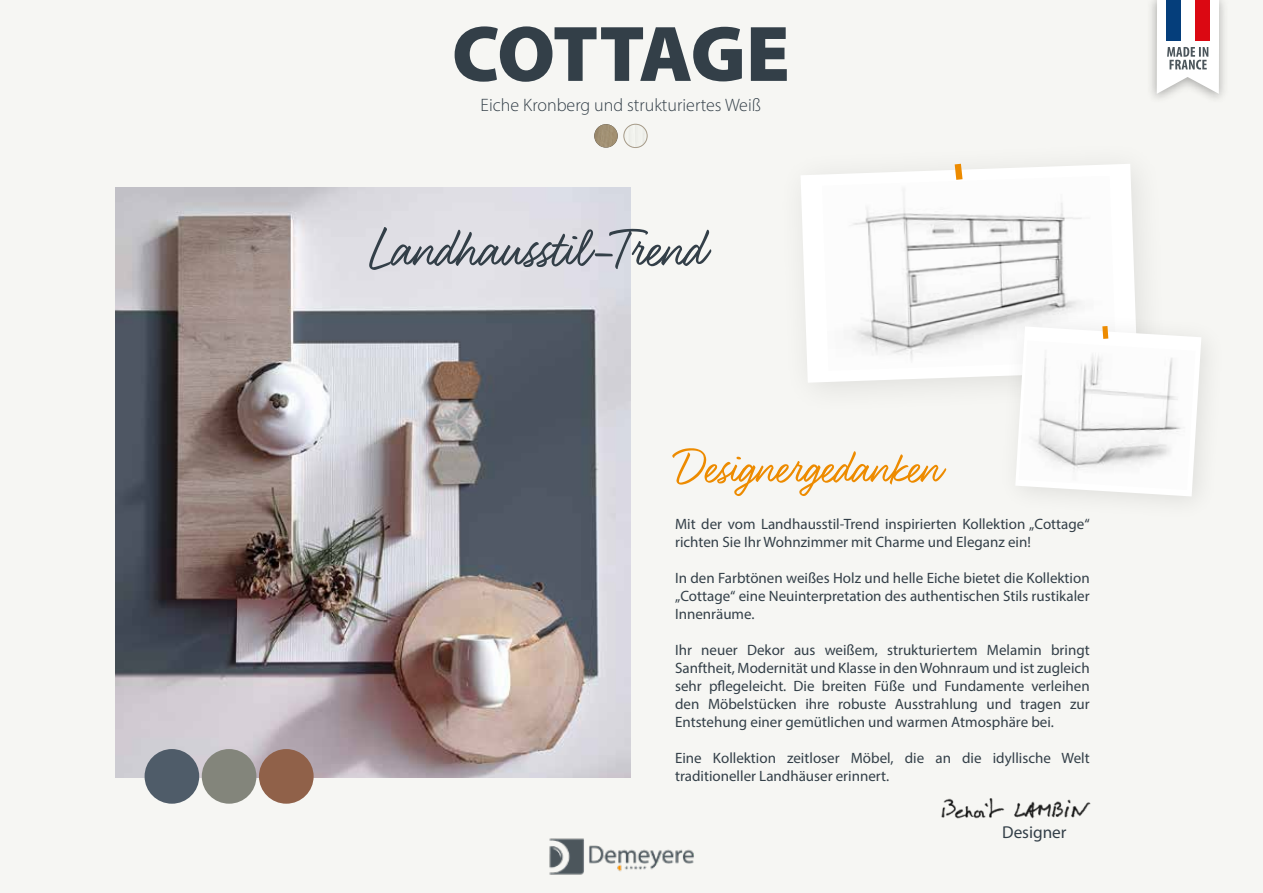
<style>
.page{position:relative;width:1263px;height:893px;background:#f6f6f3}
.page>*{position:absolute;margin:0;border:0;box-sizing:border-box;transform-origin:0 0}
.t1{font:900 79.5px "Myriad Pro";letter-spacing:-.03em;color:#333f48}
.t2{font:60px "Felt That W01";color:#333f48}
.t3{font:51.75px "Felt That W01";color:#ed8b00}
.t4{font:300 18px "Myriad Pro";color:#333f48}
.t5{font:17.25px "Myriad Pro";color:#333f48}
.t6{font:15px/18px "Myriad Pro";color:#333f48}
</style>
<div class="page">
<img style="left:594px;top:124px;width:24px;height:24px;border-radius:12px">
<img style="left:624px;top:124px;width:23px;height:24px;border-radius:12px">
<div style="left:624px;top:124px;width:23px;height:24px;border:1px solid #a89d8b;border-radius:50%"></div>
<img style="left:116px;top:187px;width:514px;height:590px">
<svg style="left:801px;top:164px;width:336px;height:219px;fill:#fff"></svg>
<svg style="left:955px;top:164px;width:7px;height:12px"></svg>
<img style="left:941px;top:798px;width:150px;height:21px">
<img style="left:549px;top:838px;width:145px;height:37px">
<svg style="left:1157px;top:0;width:62px;height:94px"></svg>
<div style="left:1166px;top:0;width:14px;height:41px;background:#053e7b"></div>
<div style="left:1180px;top:0;width:15px;height:41px;background:#fff"></div>
<div style="left:1195px;top:0;width:15px;height:41px;background:#db0812"></div>
<div style="left:145px;top:749px;width:54px;height:55px;background:#4f5c69;border-radius:50%"></div>
<div style="left:202px;top:749px;width:54px;height:55px;background:#83857b;border-radius:50%"></div>
<div style="left:259px;top:749px;width:55px;height:55px;background:#906149;border-radius:50%"></div>
<img style="left:822px;top:176px;width:294px;height:195px">
<div style="left:996px;top:308px;width:231px;height:214px;background:#000;opacity:.1"></div>
<svg style="left:1015px;top:326px;width:186px;height:170px"></svg>
<img style="left:1019px;top:341px;width:176px;height:149px">
<h1 class="t1" style="left:452px;top:1px;width:339px">COTTAGE</h1>
<p class="t4" style="left:481px;top:94px;width:282px">Eiche Kronberg und strukturiertes Weiß</p>
<h2 class="t2" style="left:368px;top:213px;width:336px">Landhausstil-Trend</h2>
<h3 class="t3" style="left:675px;top:437px;width:265px">Designergedanken</h3>
<p class="t6" style="left:675px;top:514px;width:416px">Mit der vom Landhausstil-Trend inspirierten Kollektion „Cottage“ richten Sie Ihr Wohnzimmer mit Charme und Eleganz ein!</p>
<p class="t6" style="left:675px;top:568px;width:416px;text-align:justify">In den Farbtönen weißes Holz und helle Eiche bietet die Kollektion „Cottage“ eine Neuinterpretation des authentischen Stils rustikaler Innenräume.</p>
<p class="t6" style="left:675px;top:640px;width:416px;text-align:justify">Ihr neuer Dekor aus weißem, strukturiertem Melamin bringt Sanftheit, Modernität und Klasse in den Wohnraum und ist zugleich sehr pflegeleicht. Die breiten Füße und Fundamente verleihen den Möbelstücken ihre robuste Ausstrahlung und tragen zur Entstehung einer gemütlichen und warmen Atmosphäre bei.</p>
<p class="t6" style="left:675px;top:748px;width:416px">Eine Kollektion zeitloser Möbel, die an die idyllische Welt traditioneller Landhäuser erinnert.</p>
<p class="t5" style="left:1002px;top:821px;width:66px">Designer</p>
</div>
